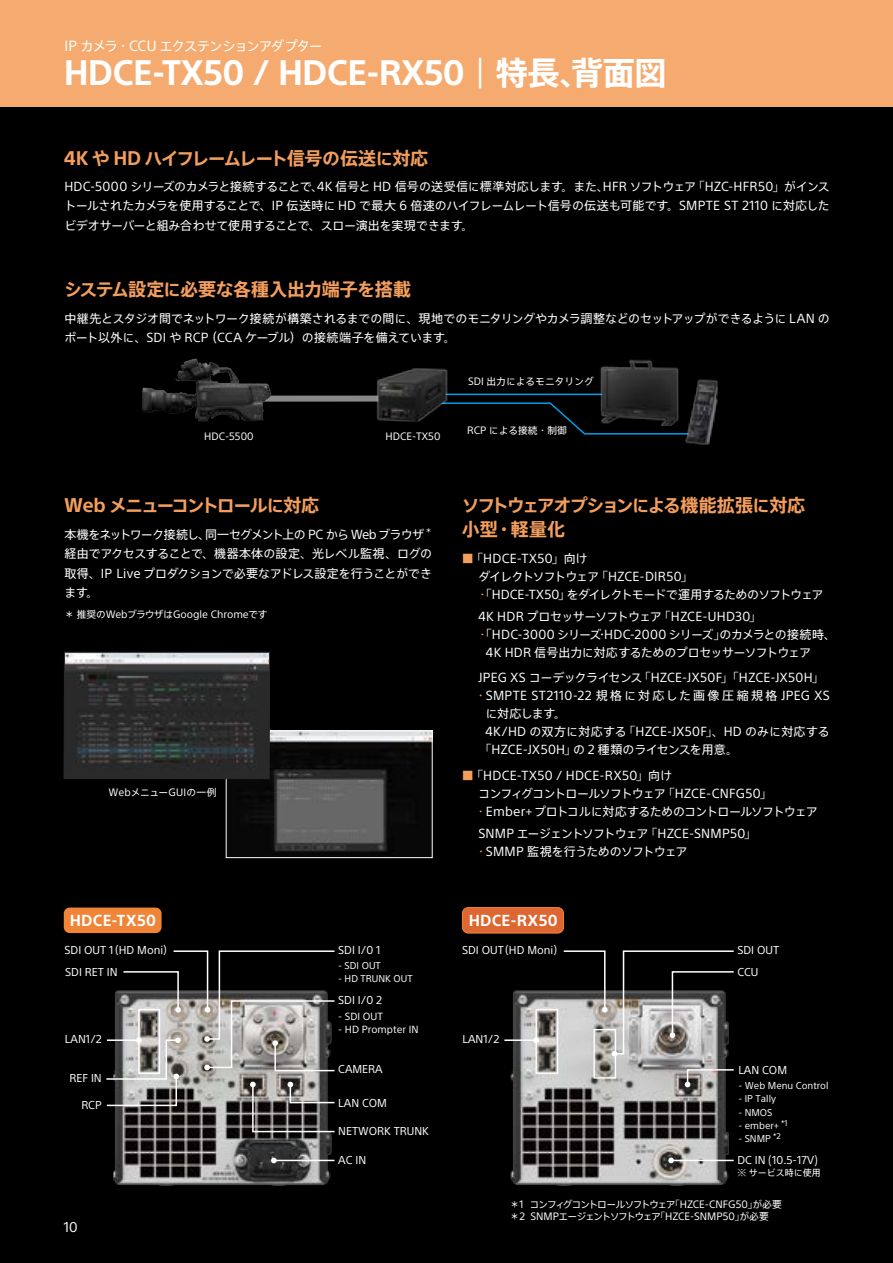
<style>
.page{position:relative;width:893px;height:1263px;background:#000}
.page>*{position:absolute;margin:0;border:0;box-sizing:border-box;transform-origin:0 0}
.t1{font:700 32.25px "SST Jp Pro";letter-spacing:-.02em;color:#fff}
.t2{font:700 18px/24px "SST Jp Pro";letter-spacing:-.085em;color:#f39e5d}
.t3{font:700 18px "SST Jp Pro";letter-spacing:-.05em;color:#f39e5d}
.t4{font:700 18px "SST Jp Pro";letter-spacing:-.03em;color:#f39e5d}
.t5{font:700 18px "SST Jp Pro";letter-spacing:-.11em;color:#f39e5d}
.t6{font:700 14.55px "SST Jp Pro";letter-spacing:.015em;color:#fff}
.t7{font:13.8px "SST";color:#fff}
.t8{font:13.5px "SST Jp Pro";letter-spacing:-.08em;color:#fff}
.t9{font:12px/19.5px "SST Jp Pro";letter-spacing:-.01em;color:#fff;text-align:justify}
.t10{font:12px/18px "SST Jp Pro";letter-spacing:-.03em;color:#fff}
.t11{font:12px "SST Jp Pro";letter-spacing:.02em;color:#fff}
.t12{font:12px "SST Jp Pro";letter-spacing:.01em;color:#fff}
.t13{font:12px "SST Jp Pro";letter-spacing:.05em;color:#fff}
.t14{font:12px "SST Jp Pro";letter-spacing:-.065em;color:#fff}
.t15{font:12px "SST Jp Pro";letter-spacing:-.055em;color:#fff}
.t16{font:12px "SST Jp Pro";letter-spacing:-.06em;color:#fff}
.t17{font:12px "SST Jp Pro";letter-spacing:-.035em;color:#fff}
.t18{font:12px "SST Jp Pro";letter-spacing:.025em;color:#fff}
.t19{font:10.35px "SST Jp Pro";color:#fff}
.t20{font:9.75px "SST Jp Pro";color:#fff}
.t21{font:9.75px/12px "SST Jp Pro";letter-spacing:-.07em;color:#fff}
.t22{font:9.45px "SST Jp Pro";color:#fff}
.t23{font:9px "SST Jp Pro";color:#fff}
.t24{font:7.05px "SST Jp Pro";color:#fff}
.s1{font-weight:400;font-size:30.6px}
.s2{color:#f39e5d}
</style>
<div class="page">
<div style="left:0;top:0;width:893px;height:106px;background:#f5ab70"></div>
<img style="left:228px;top:733px;width:202px;height:119px">
<div style="left:226px;top:731px;width:206px;height:127px;border:1px solid #fff"></div>
<div style="left:64px;top:907px;width:98px;height:26px;background:#f08437;border-radius:6px"></div>
<div style="left:462px;top:907px;width:102px;height:26px;background:#de6630;border-radius:6px"></div>
<div style="left:462px;top:907px;width:102px;height:26px;border:1px solid #f08437;border-radius:6px"></div>
<img style="left:114px;top:1133px;width:217px;height:52px">
<hr style="left:274px;top:1160px;width:60px;height:1px;background:#fff">
<svg style="left:271px;top:1157px;width:6px;height:6px"></svg>
<svg style="left:106px;top:950px;width:229px;height:183px"></svg>
<img style="left:511px;top:990px;width:217px;height:195px">
<hr style="left:504px;top:1039px;width:32px;height:2px;background:#fff">
<svg style="left:533px;top:1037px;width:6px;height:6px"></svg>
<svg style="left:685px;top:1068px;width:49px;height:19px"></svg>
<hr style="left:671px;top:1160px;width:63px;height:1px;background:#fff">
<svg style="left:668px;top:1157px;width:6px;height:6px"></svg>
<div style="left:535px;top:1009px;width:23px;height:65px;border:1px solid #fff"></div>
<div style="left:593px;top:1029px;width:23px;height:49px;border:1px solid #fff"></div>
<svg style="left:562px;top:950px;width:172px;height:106px"></svg>
<svg style="left:215px;top:396px;width:162px;height:6px"></svg>
<img style="left:172px;top:358px;width:24px;height:37px">
<svg style="left:449px;top:393px;width:203px;height:42px"></svg>
<img style="left:377px;top:368px;width:72px;height:53px">
<img style="left:652px;top:379px;width:66px;height:66px">
<img style="left:598px;top:359px;width:81px;height:67px">
<div style="left:64px;top:652px;width:206px;height:127px;background:#2a2a2a"></div>
<img style="left:66px;top:654px;width:202px;height:111px">
<div style="left:64px;top:652px;width:206px;height:127px;border:1px solid #2a2a2a"></div>
<p class="t8" style="left:64px;top:36px;width:260px">IP カメラ・CCU エクステンションアダプター</p>
<h1 class="t1" style="left:64px;top:48px;width:604px">HDCE-TX50 / HDCE-RX50 <span class="s1">|</span> 特長、背面図</h1>
<h2 class="t3" style="left:64px;top:144px;width:365px">4K や HD ハイフレームレート信号の伝送に対応</h2>
<p class="t9" style="left:64px;top:176px;width:767px">HDC-5000 シリーズのカメラと接続することで、4K 信号と HD 信号の送受信に標準対応します。また、HFR ソフトウェア「HZC-HFR50」がインストールされたカメラを使用することで、IP 伝送時に HD で最大 6 倍速のハイフレームレート信号の伝送も可能です。SMPTE ST 2110 に対応したビデオサーバーと組み合わせて使用することで、スロー演出を実現できます。</p>
<h2 class="t4" style="left:64px;top:276px;width:349px">システム設定に必要な各種入出力端子を搭載</h2>
<p class="t9" style="left:64px;top:308px;width:767px">中継先とスタジオ間でネットワーク接続が構築されるまでの間に、現地でのモニタリングやカメラ調整などのセットアップができるように LAN のポート以外に、SDI や RCP（CCA ケーブル）の接続端子を備えています。</p>
<p class="t20" style="left:204px;top:429px;width:51px">HDC-5500</p>
<p class="t20" style="left:385px;top:429px;width:56px">HDCE-TX50</p>
<p class="t20" style="left:468px;top:374px;width:127px">SDI 出力によるモニタリング</p>
<p class="t20" style="left:467px;top:423px;width:101px">RCP による接続・制御</p>
<h2 class="t5" style="left:64px;top:492px;width:256px">Web メニューコントロールに対応</h2>
<p class="t14" style="left:64px;top:525px;width:361px">本機をネットワーク接続し、同一セグメント上の PC から Web ブラウザ</p>
<p class="t24" style="left:425px;top:525px;width:8px">＊</p>
<p class="t9" style="left:64px;top:543px;width:369px">経由でアクセスすることで、機器本体の設定、光レベル監視、ログの取得、IP Live プロダクションで必要なアドレス設定を行うことができます。</p>
<p class="t20" style="left:64px;top:607px;width:205px">＊ 推奨のWebブラウザはGoogle Chromeです</p>
<p class="t20" style="left:108px;top:785px;width:110px">WebメニューGUIの一例</p>
<h2 class="t2" style="left:461px;top:493px;width:345px">ソフトウェアオプションによる機能拡張に対応小型・軽量化</h2>
<p class="t10" style="left:476px;top:549px;width:349px;text-indent:-14px"><span class="s2">■</span>「HDCE-TX50」向け<br>ダイレクトソフトウェア「HZCE-DIR50」<br><span class="s2">・</span>「HDCE-TX50」をダイレクトモードで運用するためのソフトウェア</p>
<p class="t9" style="left:478px;top:606px;width:284px">4K HDR プロセッサーソフトウェア「HZCE-UHD30」</p>
<p class="t11" style="left:476px;top:625px;width:361px"><span class="s2">・</span>「HDC-3000 シリーズ・HDC-2000 シリーズ」のカメラとの接続時、</p>
<p class="t17" style="left:486px;top:643px;width:327px">4K HDR 信号出力に対応するためのプロセッサーソフトウェア</p>
<p class="t12" style="left:478px;top:669px;width:347px">JPEG XS コーデックライセンス「HZCE-JX50F」「HZCE-JX50H」</p>
<p class="t13" style="left:475px;top:687px;width:356px"><span class="s2">・</span>SMPTE ST2110-22 規格に対応した画像圧縮規格 JPEG XS</p>
<p class="t9" style="left:485px;top:703px;width:82px">に対応します。</p>
<p class="t11" style="left:485px;top:723px;width:346px">4K/HD の双方に対応する「HZCE-JX50F」、HD のみに対応する</p>
<p class="t9" style="left:479px;top:739px;width:260px">「HZCE-JX50H」の 2 種類のライセンスを用意。</p>
<p class="t18" style="left:462px;top:766px;width:212px"><span class="s2">■</span>「HDCE-TX50 / HDCE-RX50」向け</p>
<p class="t16" style="left:478px;top:784px;width:295px">コンフィグコントロールソフトウェア「HZCE-CNFG50」</p>
<p class="t15" style="left:475px;top:802px;width:344px"><span class="s2">・</span>Ember+ プロトコルに対応するためのコントロールソフトウェア</p>
<p class="t10" style="left:475px;top:824px;width:283px">SNMP エージェントソフトウェア「HZCE-SNMP50」<span class="s2">・</span>SMMP 監視を行うためのソフトウェア</p>
<p class="t6" style="left:70px;top:909px;width:88px">HDCE-TX50</p>
<p class="t6" style="left:469px;top:909px;width:90px">HDCE-RX50</p>
<p class="t19" style="left:64px;top:942px;width:111px">SDI OUT 1（HD Moni）</p>
<p class="t19" style="left:462px;top:942px;width:103px">SDI OUT（HD Moni）</p>
<p class="t19" style="left:338px;top:942px;width:44px">SDI I/0 1</p>
<p class="t23" style="left:338px;top:959px;width:44px">- SDI OUT</p>
<p class="t23" style="left:338px;top:972px;width:76px">- HD TRUNK OUT</p>
<p class="t19" style="left:338px;top:993px;width:45px">SDI I/0 2</p>
<p class="t22" style="left:338px;top:1009px;width:46px">- SDI OUT</p>
<p class="t22" style="left:338px;top:1022px;width:82px">- HD Prompter IN</p>
<p class="t19" style="left:338px;top:1062px;width:46px">CAMERA</p>
<p class="t19" style="left:65px;top:964px;width:54px">SDI RET IN</p>
<p class="t19" style="left:462px;top:1031px;width:38px">LAN1/2</p>
<p class="t19" style="left:65px;top:1032px;width:38px">LAN1/2</p>
<p class="t19" style="left:69px;top:1071px;width:34px">REF IN</p>
<p class="t19" style="left:81px;top:1097px;width:22px">RCP</p>
<p class="t19" style="left:338px;top:1096px;width:50px">LAN COM</p>
<p class="t19" style="left:338px;top:1123px;width:92px">NETWORK TRUNK</p>
<p class="t19" style="left:338px;top:1153px;width:29px">AC IN</p>
<p class="t19" style="left:737px;top:942px;width:43px">SDI OUT</p>
<p class="t19" style="left:737px;top:964px;width:23px">CCU</p>
<p class="t19" style="left:738px;top:1062px;width:50px">LAN COM</p>
<p class="t23" style="left:738px;top:1079px;width:92px">- Web Menu Control</p>
<p class="t23" style="left:738px;top:1092px;width:39px">- IP Tally</p>
<p class="t23" style="left:738px;top:1105px;width:36px">- NMOS</p>
<p class="t23" style="left:738px;top:1119px;width:51px">- ember+ <sup>*1</sup></p>
<p class="t23" style="left:738px;top:1132px;width:44px">- SNMP <sup>*2</sup></p>
<p class="t19" style="left:737px;top:1153px;width:82px">DC IN (10.5-17V)</p>
<p class="t23" style="left:737px;top:1166px;width:85px">※ サービス時に使用</p>
<p class="t7" style="left:64px;top:1219px;width:15px">10</p>
<p class="t21" style="left:510px;top:1198px;width:273px">＊1 コンフィグコントロールソフトウェア「HZCE-CNFG50」が必要＊2 SNMPエージェントソフトウェア「HZCE-SNMP50」が必要</p>
</div>
